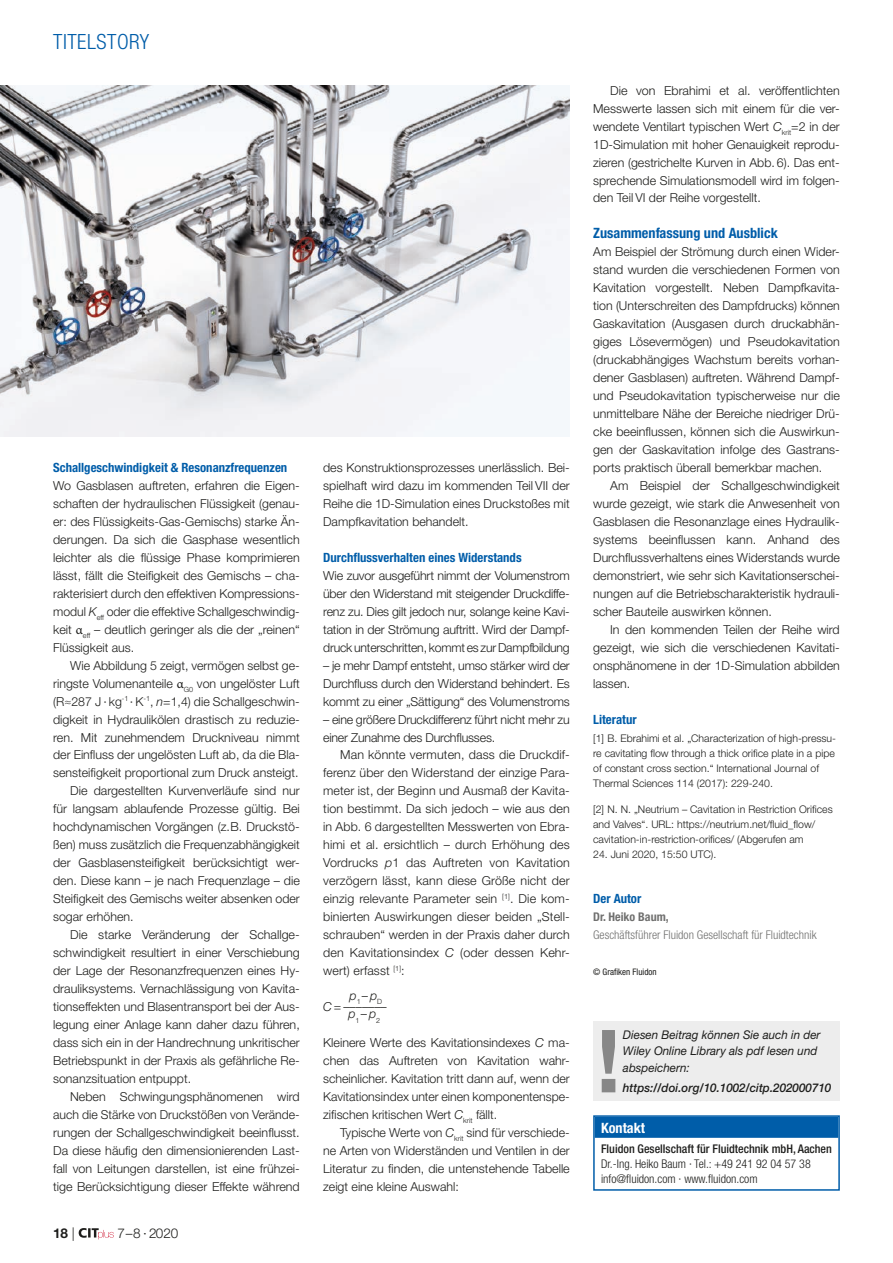
<style>
.page{position:relative;width:893px;height:1263px;background:#fff}
.page>*{position:absolute;margin:0;border:0;box-sizing:border-box;transform-origin:0 0}
.t1{font:300 condensed 21px "Helvetica Neue LT Std";letter-spacing:.025em;color:#005da9}
.t2{font:700 condensed 14.25px "Helvetica Neue LT Std";color:#005da9}
.t3{font:700 condensed 14.25px "Helvetica Neue LT Std";color:#fff}
.t4{font:300 13.5px "Helvetica Neue LT Std";color:#1d1d1b}
.t5{font:700 13.5px "Helvetica Neue LT Std";color:#1d1d1b}
.t6{font:700 condensed 12.75px "Helvetica Neue LT Std";color:#005da9}
.t7{font:300 12.3px/18px "Helvetica Neue LT Std";color:#1d1d1b;text-align:justify}
.t8{font:italic 300 12.3px/18.8px "Helvetica Neue LT Std";color:#1d1d1b}
.t9{font:italic 12px/16.5px "Helvetica Neue LT Std";color:#1d1d1b}
.t10{font:300 condensed 12px/15px "Helvetica Neue LT Std";color:#1d1d1b}
.t11{font:300 condensed 12px "Helvetica Neue LT Std";color:#70706f}
.t12{font:500 condensed 12px "Helvetica Neue LT Std";color:#1d1d1b}
.t13{font:italic 500 12px "Helvetica Neue LT Std";color:#1d1d1b}
.t14{font:700 condensed 12px "Helvetica Neue LT Std";color:#70706f}
.t15{font:300 10.5px/15px "Helvetica Neue LT Std";color:#1d1d1b}
.t16{font:condensed 9px "Helvetica Neue LT Std";color:#1d1d1b}
.s1{font-style:italic}
.s2{font-family:"Minion Pro";font-weight:400;font-size:13.5px}
.s3{font-weight:300}
.s4{font-style:normal}
</style>
<div class="page">
<div style="left:595px;top:1117px;width:243px;height:21px;background:#005da9"></div>
<div style="left:593px;top:1115px;width:247px;height:76px;border:2px solid #005da9"></div>
<div style="left:593px;top:1021px;width:247px;height:80px;background:#ededed"></div>
<svg style="left:602px;top:1030px;width:13px;height:62px"></svg>
<img style="left:0;top:85px;width:570px;height:351px">
<svg style="left:79px;top:1228px;width:35px;height:11px"></svg>
<h1 class="t1" style="left:53px;top:29px;width:98px">Titelstory</h1>
<p class="t6" style="left:53px;top:460px;width:236px">Schallgeschwindigkeit &amp; Resonanzfrequenzen</p>
<p class="t7" style="left:53px;top:476px;width:248px">Wo Gasblasen auftreten, erfahren die Eigen&shy;schaften der hydraulischen Flüssigkeit (genau&shy;er: des Flüssigkeits-Gas-Gemischs) starke Än&shy;derungen. Da sich die Gasphase wesentlich leichter als die flüssige Phase komprimieren lässt, fällt die Steifigkeit des Gemischs – cha&shy;rakterisiert durch den effektiven Kompressions&shy;modul <span class="s1">K</span><sub>eff</sub> oder die effektive Schallgeschwindig&shy;keit <span class="s2">α</span><sub>eff</sub> – deutlich geringer als die der „reinen“ Flüssigkeit aus.</p>
<p class="t7" style="left:70px;top:656px;width:231px">Wie Abbildung 5 zeigt, vermögen selbst ge-</p>
<p class="t7" style="left:53px;top:674px;width:248px">ringste Volumenanteile <span class="s2">α</span><sub>G0</sub> von ungelöster Luft</p>
<p class="t7" style="left:53px;top:692px;width:248px">(R≈287 J · kg<sup>-1</sup> · K<sup>-1</sup>, <span class="s1">n</span>=1,4) die Schallgeschwin-</p>
<p class="t7" style="left:53px;top:710px;width:248px">digkeit in Hydraulikölen drastisch zu reduzie-</p>
<p class="t7" style="left:53px;top:728px;width:248px">ren. Mit zunehmendem Druckniveau nimmt</p>
<p class="t7" style="left:53px;top:746px;width:248px">der Einfluss der ungelösten Luft ab, da die Bla-</p>
<p class="t7" style="left:53px;top:764px;width:247px">sensteifigkeit proportional zum Druck ansteigt.</p>
<p class="t7" style="left:70px;top:782px;width:231px">Die dargestellten Kurvenverläufe sind nur</p>
<p class="t7" style="left:53px;top:800px;width:248px">für langsam ablaufende Prozesse gültig. Bei</p>
<p class="t7" style="left:53px;top:818px;width:248px">hochdynamischen Vorgängen (z.B. Druckstö-</p>
<p class="t7" style="left:53px;top:836px;width:248px">ßen) muss zusätzlich die Frequenzabhängigkeit</p>
<p class="t7" style="left:53px;top:854px;width:248px">der Gasblasensteifigkeit berücksichtigt wer-</p>
<p class="t7" style="left:53px;top:872px;width:248px">den. Diese kann – je nach Frequenzlage – die</p>
<p class="t7" style="left:53px;top:889px;width:248px">Steifigkeit des Gemischs weiter absenken oder</p>
<p class="t7" style="left:53px;top:907px;width:82px">sogar erhöhen.</p>
<p class="t7" style="left:70px;top:925px;width:231px">Die starke Veränderung der Schallge-</p>
<p class="t7" style="left:53px;top:943px;width:248px">schwindigkeit resultiert in einer Verschiebung</p>
<p class="t7" style="left:53px;top:961px;width:248px">der Lage der Resonanzfrequenzen eines Hy-</p>
<p class="t7" style="left:53px;top:979px;width:248px">drauliksystems. Vernachlässigung von Kavita-</p>
<p class="t7" style="left:53px;top:997px;width:248px">tionseffekten und Blasentransport bei der Aus-</p>
<p class="t7" style="left:53px;top:1015px;width:248px">legung einer Anlage kann daher dazu führen,</p>
<p class="t7" style="left:53px;top:1033px;width:248px">dass sich ein in der Handrechnung unkritischer</p>
<p class="t7" style="left:53px;top:1051px;width:248px">Betriebspunkt in der Praxis als gefährliche Re-</p>
<p class="t7" style="left:53px;top:1069px;width:139px">sonanzsituation entpuppt.</p>
<p class="t7" style="left:70px;top:1087px;width:231px">Neben Schwingungsphänomenen wird</p>
<p class="t7" style="left:53px;top:1105px;width:248px">auch die Stärke von Druckstößen von Verände-</p>
<p class="t7" style="left:53px;top:1123px;width:248px">rungen der Schallgeschwindigkeit beeinflusst.</p>
<p class="t7" style="left:53px;top:1141px;width:248px">Da diese häufig den dimensionierenden Last-</p>
<p class="t7" style="left:53px;top:1159px;width:248px">fall von Leitungen darstellen, ist eine frühzei-</p>
<p class="t7" style="left:53px;top:1177px;width:248px">tige Berücksichtigung dieser Effekte während</p>
<p class="t5" style="left:53px;top:1224px;width:23px">18 <span class="s3">|</span></p>
<p class="t4" style="left:118px;top:1224px;width:62px">7–8 · 2020</p>
<p class="t7" style="left:323px;top:458px;width:248px">des Konstruktionsprozesses unerlässlich. Bei&shy;spielhaft wird dazu im kommenden Teil VII der Reihe die 1D-Simulation eines Druckstoßes mit Dampfkavitation behandelt.</p>
<p class="t6" style="left:323px;top:550px;width:200px">Durchflussverhalten eines Widerstands</p>
<p class="t7" style="left:323px;top:566px;width:248px">Wie zuvor ausgeführt nimmt der Volumenstrom über den Widerstand mit steigender Druckdiffe&shy;renz zu. Dies gilt jedoch nur, solange keine Kavi&shy;tation in der Strömung auftritt. Wird der Dampf&shy;druck unterschritten, kommt es zur Dampfbildung</p>
<p class="t7" style="left:323px;top:656px;width:248px">– je mehr Dampf entsteht, umso stärker wird der Durchfluss durch den Widerstand behindert. Es kommt zu einer „Sättigung“ des Volumenstroms</p>
<p class="t7" style="left:323px;top:710px;width:248px">– eine größere Druckdifferenz führt nicht mehr zu einer Zunahme des Durchflusses.</p>
<p class="t7" style="left:323px;top:746px;width:248px;text-indent:17px">Man könnte vermuten, dass die Druckdif&shy;ferenz über den Widerstand der einzige Para&shy;meter ist, der Beginn und Ausmaß der Kavita&shy;tion bestimmt. Da sich jedoch – wie aus den in Abb. 6 dargestellten Messwerten von Ebra&shy;himi et al. ersichtlich – durch Erhöhung des Vordrucks <span class="s1">p</span>1 das Auftreten von Kavitation verzögern lässt, kann diese Größe nicht der einzig relevante Parameter sein <sup>[1]</sup>. Die kom&shy;binierten Auswirkungen dieser beiden „Stell&shy;schrauben“ werden in der Praxis daher durch den Kavitationsindex <span class="s1">C</span> (oder dessen Kehr&shy;wert) erfasst <sup>[1]</sup>:</p>
<p class="t7" style="left:323px;top:997px;width:65px"><span class="s1">C</span> = –––––––</p>
<p class="t8" style="left:349px;top:986px;width:35px">p<sub>1</sub><span class="s4">–</span>p<sub>D </sub>p<sub>1</sub><span class="s4">–</span>p<sub>2</sub></p>
<p class="t7" style="left:323px;top:1033px;width:248px">Kleinere Werte des Kavitationsindexes <span class="s1">C</span> ma&shy;chen das Auftreten von Kavitation wahr&shy;scheinlicher. Kavitation tritt dann auf, wenn der Kavitationsindex unter einen komponentenspe&shy;zifischen kritischen Wert <span class="s1">C</span><sub>krit</sub> fällt.</p>
<p class="t7" style="left:323px;top:1123px;width:248px;text-indent:17px">Typische Werte von <span class="s1">C</span><sub>krit</sub> sind für verschiede&shy;ne Arten von Widerständen und Ventilen in der Literatur zu finden, die untenstehende Tabelle zeigt eine kleine Auswahl:</p>
<p class="t7" style="left:593px;top:81px;width:248px;text-indent:17px">Die von Ebrahimi et al. veröffentlichten Messwerte lassen sich mit einem für die ver&shy;wendete Ventilart typischen Wert <span class="s1">C</span><sub>krit</sub>=2 in der 1D-Simulation mit hoher Genauigkeit reprodu&shy;zieren (gestrichelte Kurven in Abb. 6). Das ent&shy;sprechende Simulationsmodell wird im folgen&shy;den Teil VI der Reihe vorgestellt.</p>
<p class="t2" style="left:593px;top:225px;width:186px">Zusammenfassung und Ausblick</p>
<p class="t7" style="left:593px;top:243px;width:248px;text-align:left">Am Beispiel der Strömung durch einen Wider&shy;stand wurden die verschiedenen Formen von Kavitation vorgestellt. Neben Dampfkavita&shy;tion (Unterschreiten des Dampfdrucks) können Gaskavitation (Ausgasen durch druckabhän&shy;giges Lösevermögen) und Pseudokavitation (druckabhängiges Wachstum bereits vorhan&shy;dener Gasblasen) auftreten. Während Dampf&shy;und Pseudokavitation typischerweise nur die unmittelbare Nähe der Bereiche niedriger Drü&shy;cke beeinflussen, können sich die Auswirkun&shy;gen der Gaskavitation infolge des Gastrans&shy;ports praktisch überall bemerkbar machen.</p>
<p class="t7" style="left:593px;top:476px;width:248px;text-align:left;text-indent:17px">Am Beispiel der Schallgeschwindigkeit wurde gezeigt, wie stark die Anwesenheit von Gasblasen die Resonanzlage eines Hydraulik&shy;systems beeinflussen kann. Anhand des Durchflussverhaltens eines Widerstands wurde demonstriert, wie sehr sich Kavitationserschei&shy;nungen auf die Betriebscharakteristik hydrauli&shy;scher Bauteile auswirken können.</p>
<p class="t7" style="left:593px;top:620px;width:248px;text-indent:17px">In den kommenden Teilen der Reihe wird gezeigt, wie sich die verschiedenen Kavitati&shy;onsphänomene in der 1D-Simulation abbilden lassen.</p>
<p class="t6" style="left:593px;top:711px;width:45px">Literatur</p>
<p class="t15" style="left:593px;top:730px;width:244px">[1] B. Ebrahimi et al. „Characterization of high-pressu&shy;re cavitating flow through a thick orifice plate in a pipe of constant cross section.“ International Journal of Thermal Sciences 114 (2017): 229-240.</p>
<p class="t15" style="left:593px;top:802px;width:241px">[2] N. N. „Neutrium – Cavitation in Restriction Orifices and Valves“. URL: https://neutrium.net/fluid_flow/ cavitation-in-restriction-orifices/ (Abgerufen am</p>
<p class="t15" style="left:593px;top:847px;width:125px">24. Juni 2020, 15:50 UTC).</p>
<p class="t6" style="left:593px;top:891px;width:50px">Der Autor</p>
<p class="t14" style="left:593px;top:910px;width:77px">Dr. Heiko Baum,</p>
<p class="t11" style="left:593px;top:928px;width:225px">Geschäftsführer Fluidon Gesellschaft für Fluidtechnik</p>
<p class="t16" style="left:593px;top:966px;width:65px">© Grafiken Fluidon</p>
<p class="t9" style="left:623px;top:1026px;width:199px">Diesen Beitrag können Sie auch in der<br>Wiley Online Library als pdf lesen und abspeichern:</p>
<p class="t13" style="left:623px;top:1081px;width:210px">https://doi.org/10.1002/citp.202000710</p>
<p class="t3" style="left:601px;top:1119px;width:46px">Kontakt</p>
<p class="t12" style="left:601px;top:1141px;width:232px">Fluidon Gesellschaft für Fluidtechnik mbH, Aachen</p>
<p class="t10" style="left:601px;top:1156px;width:211px">Dr.-Ing. Heiko Baum · Tel.: +49 241 92 04 57 38 info@fluidon.com · www.fluidon.com</p>
</div>
